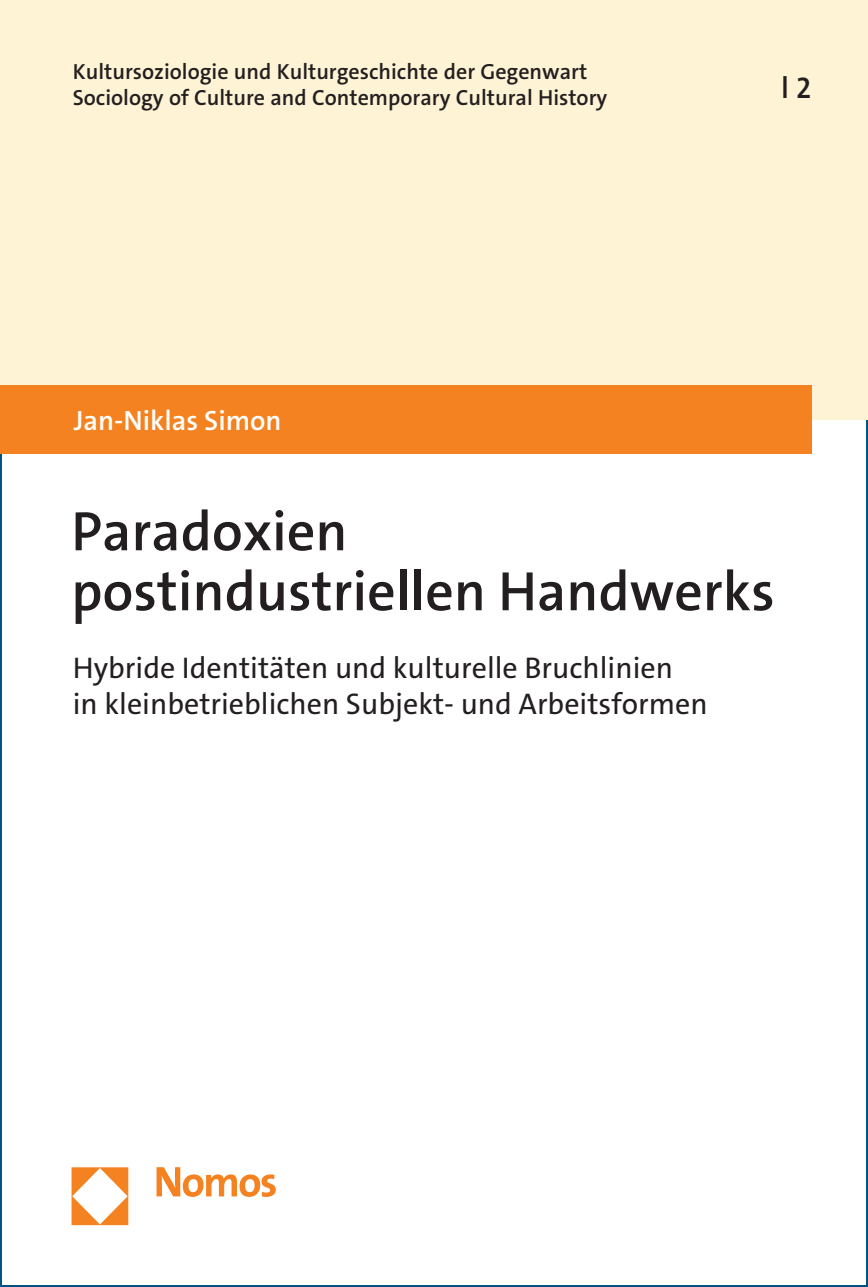
<style>
.page{position:relative;width:868px;height:1287px;background:#fff}
.page>*{position:absolute;margin:0;border:0;box-sizing:border-box;transform-origin:0 0}
.t1{font:600 56px/60px "The Sans C5";color:#231f20}
.t2{font:30px/36px "The Sans C5";color:#231f20}
.t3{font:600 30px "The Sans C5";color:#231f20}
.t4{font:600 28px "The Sans C5";color:#fff}
.t5{font:600 22px/26.4px "The Sans C5";color:#231f20}
</style>
<div class="page">
<div style="left:0;top:0;width:867px;height:420px;background:#fef3d5"></div>
<div style="left:0;top:386px;width:811px;height:68px;background:#f58220"></div>
<img style="left:71px;top:1167px;width:205px;height:59px">
<p class="t5" style="left:73px;top:58px;width:536px">Kultursoziologie und Kulturgeschichte der Gegenwart<br>Sociology of Culture and Contemporary Cultural History</p>
<h2 class="t3" style="left:781px;top:68px;width:32px">l2</h2>
<p class="t4" style="left:74px;top:403px;width:209px">Jan-Niklas Simon</p>
<h1 class="t1" style="left:71px;top:502px;width:704px">Paradoxien postindustriellen Handwerks</h1>
<h2 class="t2" style="left:73px;top:650px;width:636px">Hybride Identitäten und kulturelle Bruchlinien<br>in kleinbetrieblichen Subjekt- und Arbeitsformen</h2>
</div>
